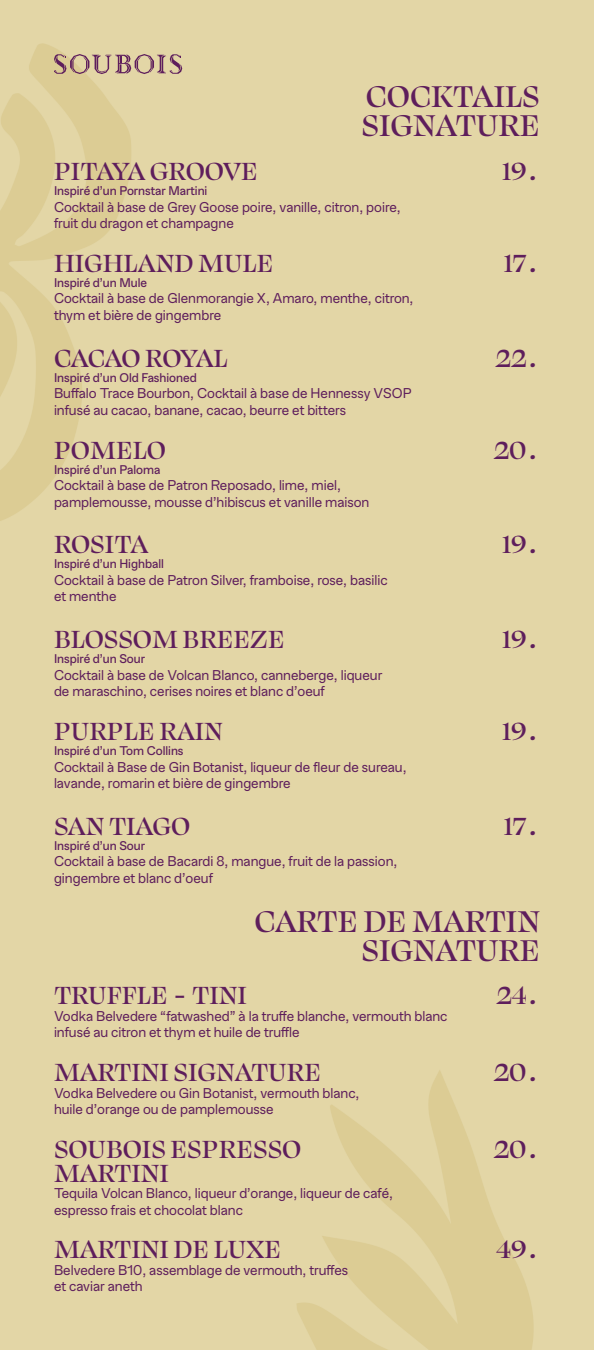
<style>
.page{position:relative;width:594px;height:1350px;background:#fff}
.page>*{position:absolute;margin:0;border:0;box-sizing:border-box;transform-origin:0 0}
.t1{font:500 34.5px/29px "Swear Display";letter-spacing:-.005em;color:#5e1e5c}
.t2{font:500 28.5px "Swear Display";color:#5e1e5c}
.t3{font:500 28.5px "Swear Display";letter-spacing:-.03em;color:#5e1e5c}
.t4{font:13.5px/16.5px "Reply Book 2";color:#5e1e5c}
.t5{font:12px "Reply Regular 2";color:#5e1e5c}
</style>
<div class="page">
<svg style="left:54px;top:54px;width:128px;height:20px;background:#bda18f"></svg>
<p class="t1" style="left:361px;top:80px;width:180px">COCKTAILS<br>SIGNATURE</p>
<p class="t2" style="left:54px;top:153px;width:205px">PITAYA GROOVE</p>
<p class="t2" style="left:502px;top:153px;width:35px">19.</p>
<p class="t5" style="left:54px;top:183px;width:155px">Inspiré d’un Pornstar Martini</p>
<p class="t4" style="left:54px;top:198px;width:348px">Cocktail à base de Grey Goose poire, vanille, citron, poire, fruit du dragon et champagne</p>
<p class="t2" style="left:54px;top:245px;width:221px">HIGHLAND MULE</p>
<p class="t2" style="left:504px;top:245px;width:33px">17.</p>
<p class="t5" style="left:54px;top:275px;width:95px">Inspiré d’un Mule</p>
<p class="t4" style="left:54px;top:290px;width:361px">Cocktail à base de Glenmorangie X, Amaro, menthe, citron, thym et bière de gingembre</p>
<p class="t3" style="left:54px;top:340px;width:175px">CACAO ROYAL</p>
<p class="t2" style="left:496px;top:340px;width:41px">22.</p>
<p class="t5" style="left:54px;top:370px;width:144px">Inspiré d’un Old Fashioned</p>
<p class="t4" style="left:54px;top:385px;width:359px">Buffalo Trace Bourbon, Cocktail à base de Hennessy VSOP infusé au cacao, banane, cacao, beurre et bitters</p>
<p class="t2" style="left:54px;top:431px;width:113px">POMELO</p>
<p class="t2" style="left:494px;top:431px;width:43px">20.</p>
<p class="t5" style="left:54px;top:461px;width:108px">Inspiré d’un Paloma</p>
<p class="t4" style="left:54px;top:477px;width:317px">Cocktail à base de Patron Reposado, lime, miel, pamplemousse, mousse d’hibiscus et vanille maison</p>
<p class="t2" style="left:54px;top:526px;width:96px">ROSITA</p>
<p class="t2" style="left:502px;top:526px;width:35px">19.</p>
<p class="t5" style="left:54px;top:556px;width:111px">Inspiré d’un Highball</p>
<p class="t4" style="left:54px;top:571px;width:335px">Cocktail à base de Patron Silver, framboise, rose, basilic et menthe</p>
<p class="t2" style="left:54px;top:621px;width:232px">BLOSSOM BREEZE</p>
<p class="t2" style="left:502px;top:621px;width:35px">19.</p>
<p class="t5" style="left:54px;top:651px;width:93px">Inspiré d’un Sour</p>
<p class="t4" style="left:54px;top:666px;width:330px">Cocktail à base de Volcan Blanco, canneberge, liqueur de maraschino, cerises noires et blanc d’oeuf</p>
<p class="t2" style="left:54px;top:713px;width:170px">PURPLE RAIN</p>
<p class="t2" style="left:502px;top:713px;width:35px">19.</p>
<p class="t5" style="left:54px;top:743px;width:131px">Inspiré d’un Tom Collins</p>
<p class="t4" style="left:54px;top:758px;width:354px">Cocktail à Base de Gin Botanist, liqueur de fleur de sureau, lavande, romarin et bière de gingembre</p>
<p class="t2" style="left:54px;top:808px;width:138px">SAN TIAGO</p>
<p class="t2" style="left:504px;top:808px;width:33px">17.</p>
<p class="t5" style="left:54px;top:838px;width:93px">Inspiré d’un Sour</p>
<p class="t4" style="left:54px;top:853px;width:345px">Cocktail à base de Bacardi 8, mangue, fruit de la passion, gingembre et blanc d’oeuf</p>
<p class="t1" style="left:255px;top:904px;width:287px;text-align:right">CARTE DE MARTIN<br>SIGNATURE</p>
<p class="t2" style="left:54px;top:977px;width:195px">TRUFFLE - TINI</p>
<p class="t2" style="left:496px;top:977px;width:41px">24.</p>
<p class="t4" style="left:54px;top:1007px;width:395px">Vodka Belvedere “fatwashed” à la truffe blanche, vermouth blanc infusé au citron et thym et huile de truffle</p>
<p class="t2" style="left:54px;top:1054px;width:269px">MARTINI SIGNATURE</p>
<p class="t2" style="left:494px;top:1054px;width:43px">20.</p>
<p class="t4" style="left:54px;top:1084px;width:307px">Vodka Belvedere ou Gin Botanist, vermouth blanc, huile d’orange ou de pamplemousse</p>
<p class="t2" style="left:54px;top:1131px;width:249px">SOUBOIS ESPRESSO</p>
<p class="t2" style="left:494px;top:1131px;width:43px">20.</p>
<p class="t2" style="left:54px;top:1154px;width:116px">MARTINI</p>
<p class="t4" style="left:54px;top:1185px;width:341px">Tequila Volcan Blanco, liqueur d’orange, liqueur de café, espresso frais et chocolat blanc</p>
<p class="t2" style="left:54px;top:1231px;width:229px">MARTINI DE LUXE</p>
<p class="t2" style="left:496px;top:1231px;width:41px">49.</p>
<p class="t4" style="left:54px;top:1261px;width:296px">Belvedere B10, assemblage de vermouth, truffes et caviar aneth</p>
</div>
